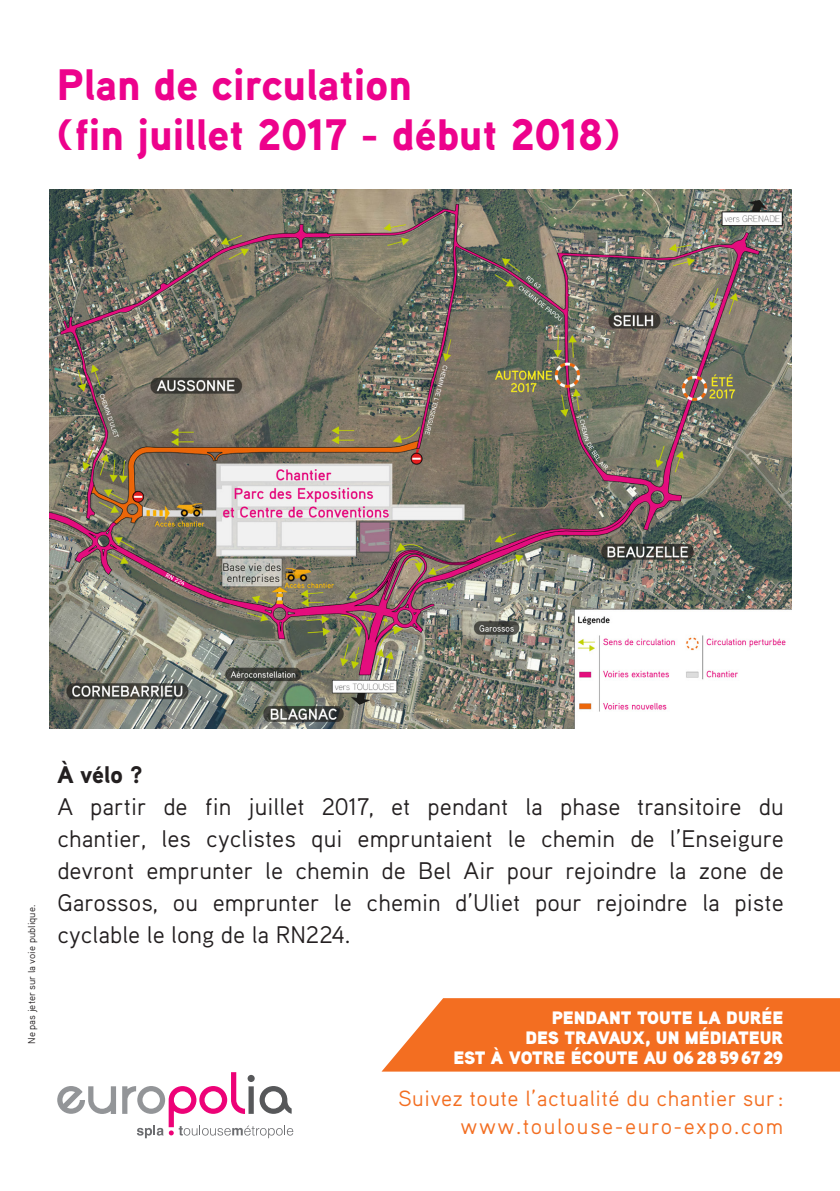
<style>
.page{position:relative;width:840px;height:1191px;background:#fff}
.page>*{position:absolute;margin:0;border:0;box-sizing:border-box;transform-origin:0 0}
.t1{font:900 44px/50px "Aaux Pro";color:#ed028c}
.Texte{font:24px/32px "Aaux Pro";color:#231f20;text-align:justify}
.Texte-2{font:900 24px "Aaux Pro";color:#231f20}
.t2{font:22px "Aaux Pro";letter-spacing:.02em;color:#f36e21}
.t3{font:22px "Aaux Pro";letter-spacing:.07em;color:#f36e21}
.t4{font:18px/20px "Aaux Pro Ultra";color:#fff;text-align:right}
.t5{font:10px "Aaux Pro";color:#231f20}
</style>
<div class="page">
<svg style="left:57px;top:1086px;width:59px;height:28px"></svg>
<svg style="left:122px;top:1072px;width:171px;height:66px"></svg>
<svg style="left:382px;top:998px;width:457px;height:73px;background:#f37730"></svg>
<img style="left:50px;top:189px;width:741px;height:539px">
<p class="t1" style="left:57px;top:58px;width:565px">Plan de circulation<br>(fin juillet 2017 - début 2018)</p>
<p class="t5" style="left:26px;top:1044px;width:140px;rotate:-90deg">Ne pas jeter sur la voie publique.</p>
<p class="Texte-2" style="left:57px;top:758px;width:87px">À vélo ?</p>
<p class="Texte" style="left:57px;top:789px;width:727px">A partir de fin juillet 2017, et pendant la phase transitoire du chantier, les cyclistes qui empruntaient le chemin de l’Enseigure devront emprunter le chemin de Bel Air pour rejoindre la zone de Garossos, ou emprunter le chemin d’Uliet pour rejoindre la piste cyclable le long de la RN224.</p>
<p class="t4" style="left:453px;top:1007px;width:331px">PENDANT TOUTE LA DURÉE<br>DES TRAVAUX, UN MÉDIATEUR<br>EST À VOTRE ÉCOUTE AU 0628596729</p>
<p class="t2" style="left:398px;top:1084px;width:386px">Suivez toute l’actualité du chantier sur:</p>
<p class="t3" style="left:460px;top:1112px;width:324px">www.toulouse-euro-expo.com</p>
</div>
